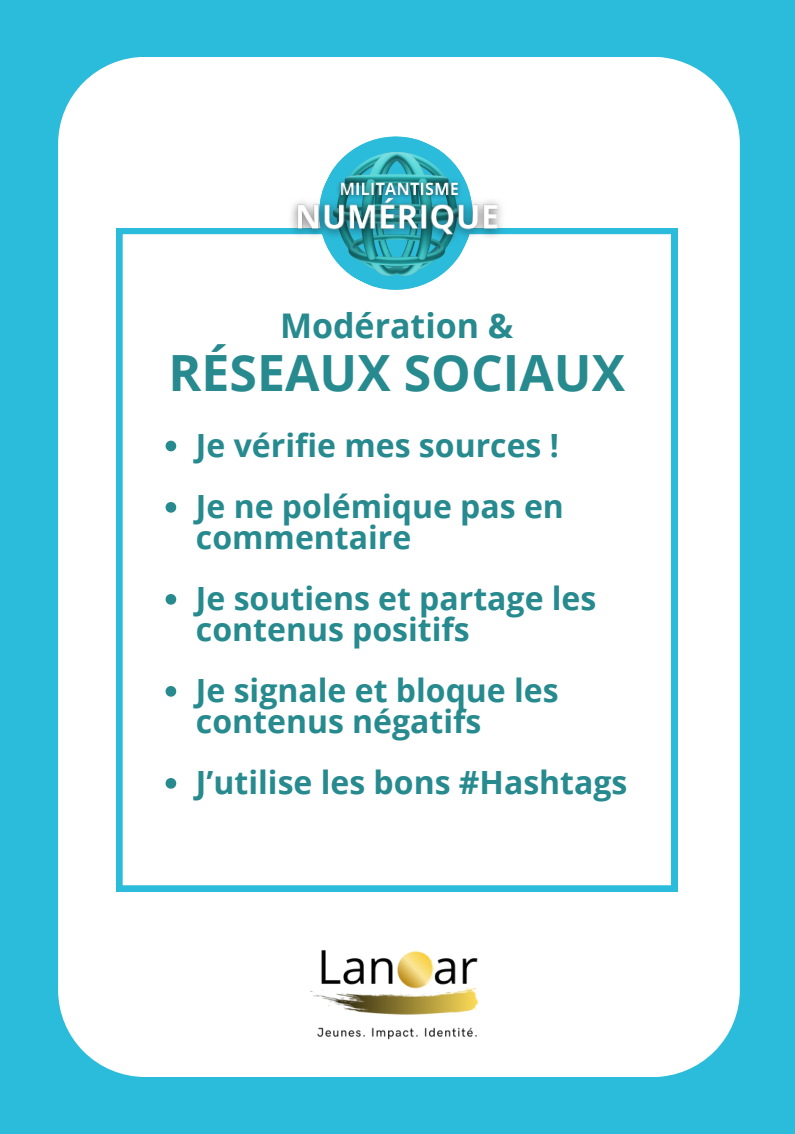
<style>
.page{position:relative;width:795px;height:1134px;background:#2cbcdb}
.page>*{position:absolute;margin:0;border:0;box-sizing:border-box;transform-origin:0 0}
.t1{font:700 50px "Open Sans";color:#268a8f}
.t2{font:700 34px "Open Sans";color:#268a8f}
.t3{font:700 32px/30.8px "Open Sans";color:#268a8f}
</style>
<div class="page">
<div style="left:58px;top:57px;width:682px;height:1020px;background:#fff"></div>
<div style="left:117px;top:228px;width:560px;height:663px;background:#fff"></div>
<svg style="left:166px;top:441px;width:10px;height:10px"></svg>
<svg style="left:166px;top:502px;width:10px;height:11px"></svg>
<svg style="left:166px;top:594px;width:10px;height:11px"></svg>
<svg style="left:166px;top:686px;width:10px;height:11px"></svg>
<svg style="left:166px;top:778px;width:10px;height:11px"></svg>
<svg style="left:308px;top:126px;width:175px;height:174px"></svg>
<img style="left:334px;top:152px;width:126px;height:123px">
<img style="left:279px;top:178px;width:242px;height:79px">
<img style="left:331px;top:173px;width:138px;height:34px">
<img style="left:296px;top:874px;width:204px;height:203px">
<p class="t2" style="left:280px;top:302px;width:235px">Modération &amp;</p>
<p class="t1" style="left:169px;top:338px;width:458px">RÉSEAUX SOCIAUX</p>
<p class="t3" style="left:196px;top:429px;width:364px">Je vérifie mes sources !</p>
<p class="t3" style="left:196px;top:490px;width:369px">Je ne polémique pas en commentaire</p>
<h1 class="t3" style="left:196px;top:582px;width:402px">Je soutiens et partage les contenus positifs</h1>
<p class="t3" style="left:196px;top:674px;width:364px">Je signale et bloque les contenus négatifs</p>
<p class="t3" style="left:196px;top:766px;width:433px">J’utilise les bons #Hashtags</p>
</div>
